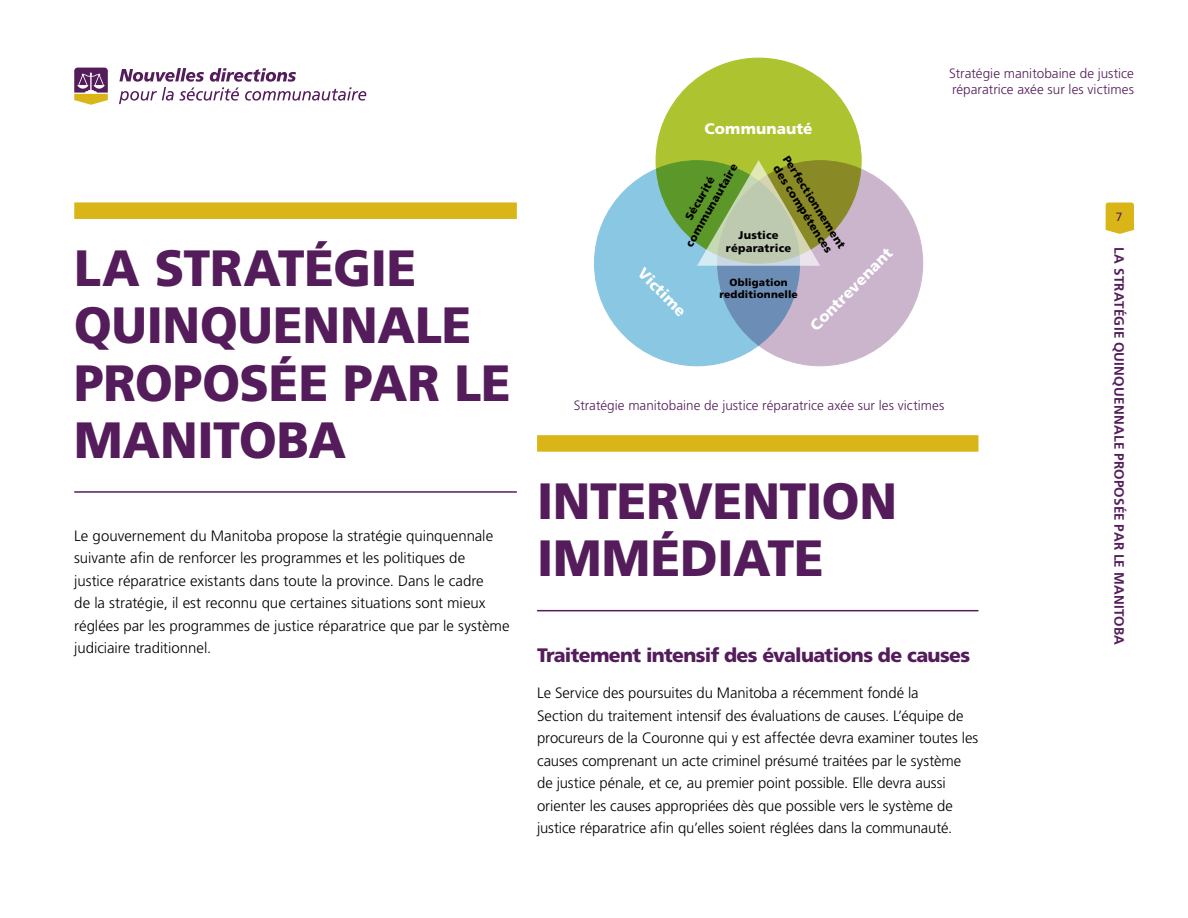
<style>
.page{position:relative;width:1188px;height:918px;background:#fff}
.page>*{position:absolute;margin:0;border:0;box-sizing:border-box;transform-origin:0 0}
.t1{font:900 51px/57px "Frutiger";letter-spacing:-.005em;color:#541c5b;scale:.95 1}
.t2{font:900 19.5px "Frutiger";letter-spacing:-.035em;color:#541c5b}
.t3{font:900 15.3px "Frutiger";letter-spacing:.005em;color:#fff}
.t4{font:300 15px/22.5px "Frutiger";letter-spacing:-.005em;color:#000}
.t5{font:300 13.5px/16.2px "Frutiger";letter-spacing:.005em;color:#541c5b}
.t6{font:700 13.5px "Frutiger";letter-spacing:.015em;color:#541c5b}
.t7{font:12px "Frutiger";color:#541c5b}
.t8{font:900 11.1px/13.4px "Frutiger";letter-spacing:.015em;color:#000;text-align:center}
.t9{font:900 10.35px/12.5px "Frutiger";letter-spacing:.015em;color:#000;text-align:center}
</style>
<div class="page">
<svg style="left:1106px;top:203px;width:28px;height:31px"></svg>
<svg style="left:74px;top:68px;width:34px;height:37px"></svg>
<svg style="left:119px;top:68px;width:247px;height:36px"></svg>
<div style="left:718px;top:161px;width:205px;height:205px;background:#cab5cd;border-radius:50%"></div>
<div style="left:656px;top:58px;width:205px;height:205px;background:#adc32f;border-radius:50%"></div>
<svg style="left:594px;top:161px;width:206px;height:205px;fill:#89c7e2"></svg>
<svg style="left:697px;top:160px;width:123px;height:106px"></svg>
<div style="left:537px;top:435px;width:441px;height:17px;background:#d9b517"></div>
<hr style="left:537px;top:610px;width:441px;height:1px;background:#541c5b">
<div style="left:74px;top:202px;width:443px;height:17px;background:#d9b517"></div>
<hr style="left:74px;top:491px;width:443px;height:2px;background:#541c5b">
<h1 class="t1" style="left:74px;top:239px;width:461px">LA STRATÉGIE<br>QUINQUENNALE<br>PROPOSÉE PAR LE<br>MANITOBA</h1>
<p class="t4" style="left:74px;top:524px;width:437px">Le gouvernement du Manitoba propose la stratégie quinquennale suivante afin de renforcer les programmes et les politiques de<br>justice réparatrice existants dans toute la province. Dans le cadre<br>de la stratégie, il est reconnu que certaines situations sont mieux réglées par les programmes de justice réparatrice que par le système judiciaire traditionnel.</p>
<p class="t3" style="left:705px;top:119px;width:110px">Communauté</p>
<p class="t5" style="left:949px;top:65px;width:186px">Stratégie manitobaine de justice réparatrice axée sur les victimes</p>
<p class="t8" style="left:671px;top:236px;width:96px;rotate:-60deg">Sécurité communautaire</p>
<p class="t8" style="left:792px;top:153px;width:109px;text-align:left;rotate:58deg">Perfectionnement des compétences</p>
<p class="t9" style="left:719px;top:276px;width:80px">Obligation redditionnelle</p>
<p class="t8" style="left:726px;top:228px;width:67px">Justice réparatrice</p>
<p class="t3" style="left:806px;top:321px;width:111px;rotate:-45deg">Contrevenant</p>
<p class="t3" style="left:647px;top:264px;width:62px;rotate:45deg">Victime</p>
<p class="t5" style="left:574px;top:397px;width:372px">Stratégie manitobaine de justice réparatrice axée sur les victimes</p>
<h1 class="t1" style="left:537px;top:472px;width:380px">INTERVENTION<br>IMMÉDIATE</h1>
<h2 class="t2" style="left:537px;top:644px;width:435px">Traitement intensif des évaluations de causes</h2>
<p class="t4" style="left:537px;top:682px;width:443px">Le Service des poursuites du Manitoba a récemment fondé la<br>Section du traitement intensif des évaluations de causes. L’équipe de procureurs de la Couronne qui y est affectée devra examiner toutes les causes comprenant un acte criminel présumé traitées par le système de justice pénale, et ce, au premier point possible. Elle devra aussi orienter les causes appropriées dès que possible vers le système de justice réparatrice afin qu’elles soient réglées dans la communauté.</p>
<p class="t7" style="left:1116px;top:210px;width:8px">7</p>
<p class="t6" style="left:1127px;top:247px;width:400px;rotate:90deg">LA STRATÉGIE QUINQUENNALE PROPOSÉE PAR LE MANITOBA</p>
</div>
